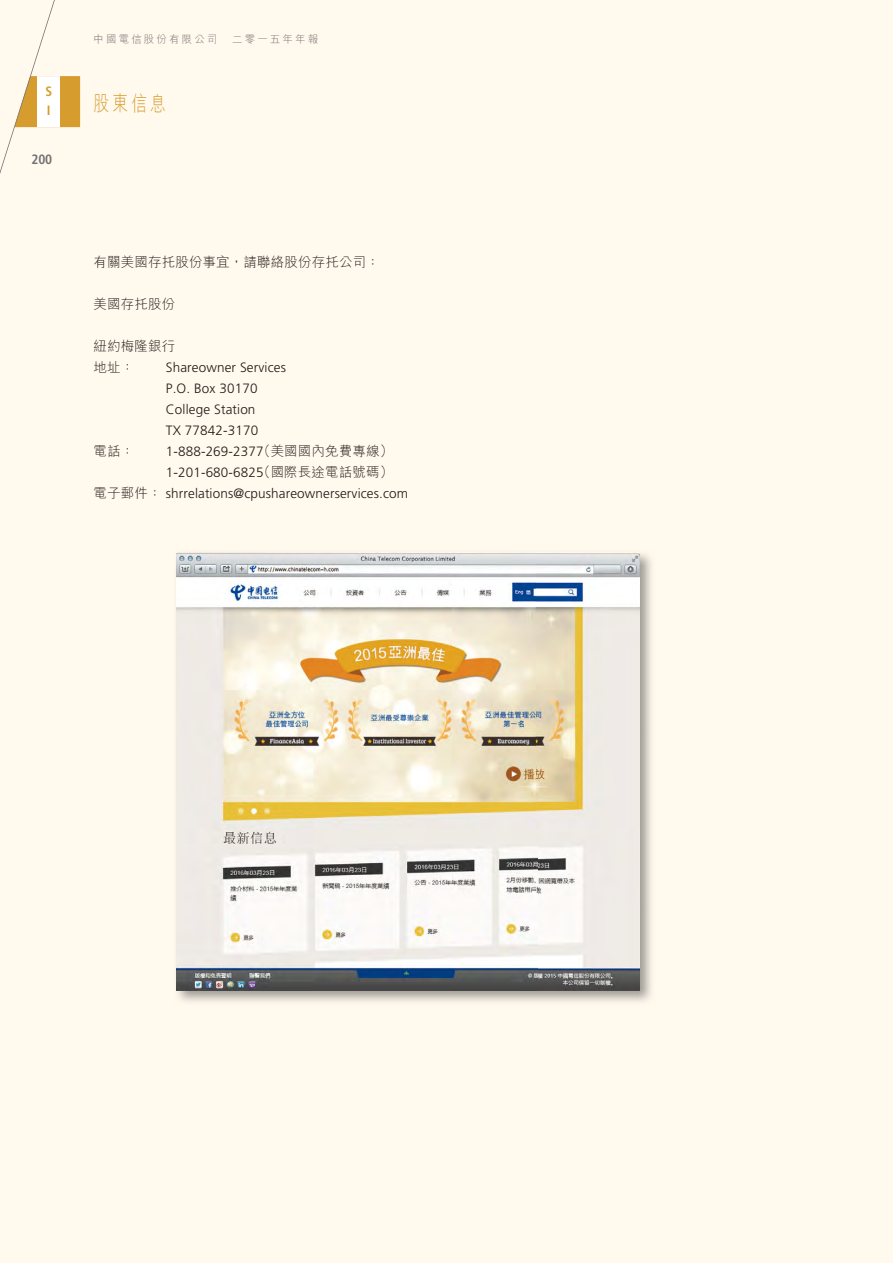
<style>
.page{position:relative;width:893px;height:1263px;background:#fff9ee}
.page>*{position:absolute;margin:0;border:0;box-sizing:border-box;transform-origin:0 0}
.t1{font:21px "M Hei HK Light E Ten B5 H";color:#d69c2d;scale:.75 1}
.t2{font:300 13.5px/21px "Frutiger LT Std";letter-spacing:.01em;color:#231916}
.t3{font:13.5px/21px "M Hei HK Light E Ten B5 H";letter-spacing:.01em;color:#231916}
.t4{font:700 condensed 13.5px "Frutiger LT Std";color:#717171}
.t5{font:700 condensed 13.5px/18.9px "Frutiger LT Std";color:#d69c2d}
.t6{font:10.5px "M Hei HK Light E Ten B5 H";letter-spacing:.2em;color:#717171}
.s1{font-family:"M Hei HK Light E Ten B5 H";font-weight:400}
</style>
<div class="page">
<svg style="left:0;top:0;width:81px;height:174px"></svg>
<img style="left:176px;top:552px;width:476px;height:450px">
<img style="left:177px;top:553px;width:463px;height:437px">
<p class="t6" style="left:94px;top:35px;width:125px">中國電信股份有限公司</p>
<p class="t6" style="left:232px;top:35px;width:88px">二零一五年年報</p>
<p class="t5" style="left:45px;top:83px;width:8px">S<br>I</p>
<p class="t1" style="left:94px;top:95px;width:98px">股東信息</p>
<p class="t4" style="left:32px;top:153px;width:22px">200</p>
<p class="t3" style="left:94px;top:253px;width:288px">有關美國存托股份事宜，請聯絡股份存托公司：</p>
<p class="t3" style="left:94px;top:295px;width:83px">美國存托股份</p>
<p class="t3" style="left:94px;top:337px;width:83px">紐約梅隆銀行地址：</p>
<p class="t2" style="left:166px;top:358px;width:122px">Shareowner Services<br>P.O. Box 30170<br>College Station<br>TX 77842-3170</p>
<p class="t3" style="left:94px;top:442px;width:42px">電話：</p>
<p class="t2" style="left:166px;top:442px;width:229px">1-888-269-2377<span class="s1">（美國國內免費專線）</span></p>
<p class="t2" style="left:166px;top:463px;width:229px">1-201-680-6825<span class="s1">（國際長途電話號碼）</span></p>
<p class="t2" style="left:94px;top:484px;width:316px"><span class="s1">電子郵件：</span> shrrelations@cpushareownerservices.com</p>
</div>
